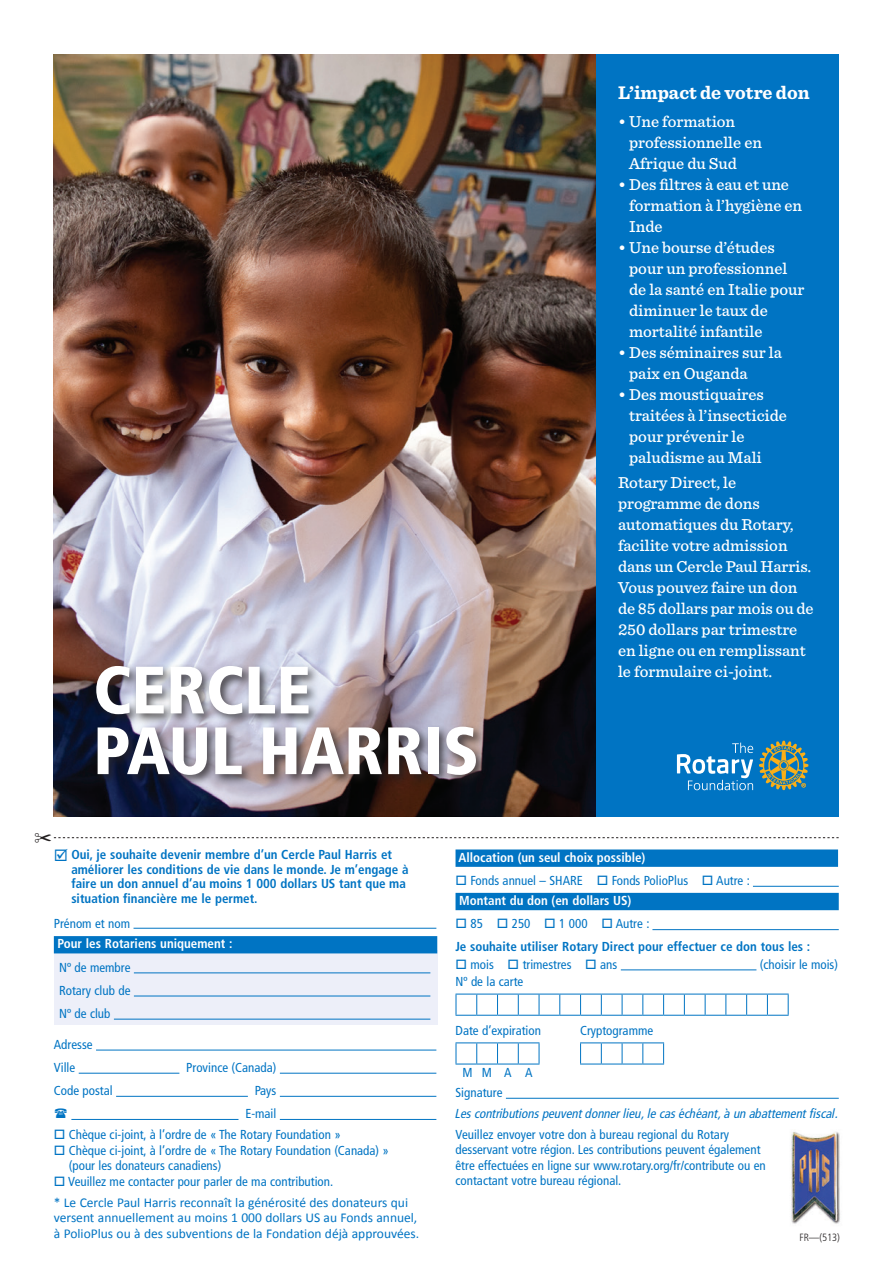
<style>
.page{position:relative;width:893px;height:1263px;background:#fff}
.page>*{position:absolute;margin:0;border:0;box-sizing:border-box;transform-origin:0 0}
.t1{font:900 condensed 66.75px/60.8px "Frutiger LT Std";color:#fff}
.t2{font:700 19.2px "Sentinel";color:#fff}
.t3{font:500 16.5px/21px "Sentinel";color:#fff}
.t4{font:13.5px/15.6px "Calibri";color:#0074c3}
.t5{font:condensed 13.05px/23.1px "Frutiger LT Std";color:#0074c3}
.t6{font:700 condensed 13.05px/14.4px "Frutiger LT Std";color:#0074c3}
.t7{font:italic 13.05px "Frutiger 58 Cond";color:#0074c3}
.t8{font:700 condensed 13.05px "Frutiger LT Std";color:#fff}
.t9{font:300 condensed 10.5px "Frutiger LT Std";color:#231f20}
.s1{font-weight:700;color:#fff}
.s2{font-weight:400}
</style>
<div class="page">
<img style="left:54px;top:54px;width:543px;height:762px">
<div style="left:54px;top:950px;width:383px;height:74px;background:#edeff9"></div>
<hr style="left:134px;top:928px;width:302px;height:1px;background:#0074c3">
<div style="left:54px;top:936px;width:383px;height:17px;background:#0074c3"></div>
<hr style="left:134px;top:972px;width:296px;height:1px;background:#0074c3">
<hr style="left:134px;top:996px;width:296px;height:1px;background:#0074c3">
<hr style="left:114px;top:1019px;width:316px;height:1px;background:#0074c3">
<hr style="left:96px;top:1050px;width:340px;height:1px;background:#0074c3">
<hr style="left:79px;top:1073px;width:100px;height:1px;background:#0074c3">
<hr style="left:280px;top:1073px;width:156px;height:1px;background:#0074c3">
<hr style="left:116px;top:1096px;width:132px;height:1px;background:#0074c3">
<hr style="left:280px;top:1096px;width:156px;height:1px;background:#0074c3">
<hr style="left:71px;top:1119px;width:167px;height:1px;background:#0074c3">
<hr style="left:280px;top:1119px;width:156px;height:1px;background:#0074c3">
<div style="left:455px;top:849px;width:383px;height:18px;background:#0074c3"></div>
<hr style="left:753px;top:886px;width:86px;height:1px;background:#0074c3">
<div style="left:455px;top:893px;width:384px;height:17px;background:#0074c3"></div>
<hr style="left:652px;top:929px;width:187px;height:1px;background:#0074c3">
<hr style="left:621px;top:969px;width:135px;height:1px;background:#0074c3">
<hr style="left:506px;top:1098px;width:333px;height:1px;background:#0074c3">
<svg style="left:455px;top:993px;width:334px;height:23px"></svg>
<svg style="left:455px;top:1042px;width:85px;height:22px"></svg>
<svg style="left:580px;top:1042px;width:84px;height:22px"></svg>
<div style="left:597px;top:54px;width:242px;height:762px;background:#0074c3"></div>
<div style="left:93px;top:663px;width:395px;height:124px;background:#231f20;opacity:.75"></div>
<img style="left:791px;top:1132px;width:49px;height:92px">
<svg style="left:759px;top:741px;width:49px;height:49px"></svg>
<svg style="left:677px;top:743px;width:76px;height:47px"></svg>
<svg style="left:53px;top:837px;width:786px;height:2px"></svg>
<h1 class="t1" style="left:93px;top:660px;width:387px">CERCLE<br>PAUL HARRIS</h1>
<h2 class="t2" style="left:618px;top:78px;width:193px">L’impact de votre don</h2>
<p class="t3" style="left:629px;top:110px;width:134px;text-indent:-11px">• Une formation professionnelle en<br>Afrique du Sud</p>
<p class="t3" style="left:629px;top:173px;width:175px;text-indent:-11px">• Des filtres à eau et une formation à l’hygiène en<br>Inde</p>
<p class="t3" style="left:629px;top:236px;width:177px;text-indent:-11px">• Une bourse d’études pour un professionnel de la santé en Italie pour diminuer le taux de mortalité infantile</p>
<p class="t3" style="left:629px;top:341px;width:154px;text-indent:-11px">• Des séminaires sur la paix en Ouganda</p>
<p class="t3" style="left:629px;top:383px;width:159px;text-indent:-11px">• Des moustiquaires traitées à l’insecticide pour prévenir le paludisme au Mali</p>
<p class="t3" style="left:618px;top:471px;width:197px">Rotary Direct, le programme de dons automatiques du Rotary, facilite votre admission dans un Cercle Paul Harris.<br>Vous pouvez faire un don de 85 dollars par mois ou de<br>250 dollars par trimestre en ligne ou en remplissant le formulaire ci-joint.</p>
<p class="t6" style="left:71px;top:847px;width:339px;text-indent:-17px">☑ Oui, je souhaite devenir membre d’un Cercle Paul Harris et améliorer les conditions de vie dans le monde. Je m’engage à faire un don annuel d’au moins 1 000 dollars US tant que ma situation financière me le permet.</p>
<p class="t5" style="left:54px;top:912px;width:78px">Prénom et nom</p>
<p class="t8" style="left:58px;top:936px;width:176px">Pour les Rotariens uniquement :</p>
<p class="t5" style="left:59px;top:955px;width:73px;text-align:justify">Nº de membre Rotary club de Nº de club</p>
<p class="t5" style="left:54px;top:1033px;width:40px">Adresse<br>Ville</p>
<p class="t5" style="left:186px;top:1056px;width:92px">Province (Canada)</p>
<p class="t5" style="left:54px;top:1079px;width:60px">Code postal</p>
<p class="t5" style="left:245px;top:1079px;width:33px;text-align:right">Pays<br>E-mail</p>
<p class="t5" style="left:54px;top:1123px;width:288px">□ Chèque ci-joint, à l’ordre de « The Rotary Foundation »</p>
<p class="t5" style="left:69px;top:1142px;width:322px;line-height:15.6px;text-indent:-15px">□ Chèque ci-joint, à l’ordre de « The Rotary Foundation (Canada) » (pour les donateurs canadiens)</p>
<p class="t5" style="left:54px;top:1170px;width:281px">□ Veuillez me contacter pour parler de ma contribution.</p>
<p class="t4" style="left:54px;top:1194px;width:367px">* Le Cercle Paul Harris reconnaît la générosité des donateurs qui versent annuellement au moins 1 000 dollars US au Fonds annuel, à PolioPlus ou à des subventions de la Fondation déjà approuvées.</p>
<p class="t8" style="left:458px;top:849px;width:188px">Allocation (un seul choix possible)</p>
<p class="t5" style="left:455px;top:870px;width:296px;line-height:20.2px">□ Fonds annuel – SHARE □ Fonds PolioPlus □ Autre :<br><span class="s1">Montant du don (en dollars US)</span></p>
<p class="t6" style="left:455px;top:912px;width:356px;line-height:23.1px">□ <span class="s2">85</span> □ <span class="s2">250</span> □ <span class="s2">1 000</span> □ <span class="s2">Autre :<br></span>Je souhaite utiliser Rotary Direct pour effectuer ce don tous les :</p>
<p class="t5" style="left:455px;top:952px;width:163px">□ mois □ trimestres □ ans</p>
<p class="t5" style="left:760px;top:952px;width:80px">(choisir le mois)</p>
<p class="t5" style="left:455px;top:970px;width:69px">Nº de la carte</p>
<p class="t5" style="left:455px;top:1019px;width:87px">Date d’expiration</p>
<p class="t5" style="left:580px;top:1019px;width:75px">Cryptogramme</p>
<p class="t5" style="left:455px;top:1063px;width:79px;line-height:19.5px;text-indent:7px">MMAA<br>Signature</p>
<p class="t7" style="left:455px;top:1106px;width:384px">Les contributions peuvent donner lieu, le cas échéant, à un abattement fiscal.</p>
<p class="t5" style="left:455px;top:1126px;width:312px;line-height:15.6px">Veuillez envoyer votre don à bureau regional du Rotary desservant votre région. Les contributions peuvent également être effectuées en ligne sur www.rotary.org/fr/contribute ou en contactant votre bureau régional.</p>
<p class="t9" style="left:799px;top:1231px;width:42px">FR—(513)</p>
</div>
